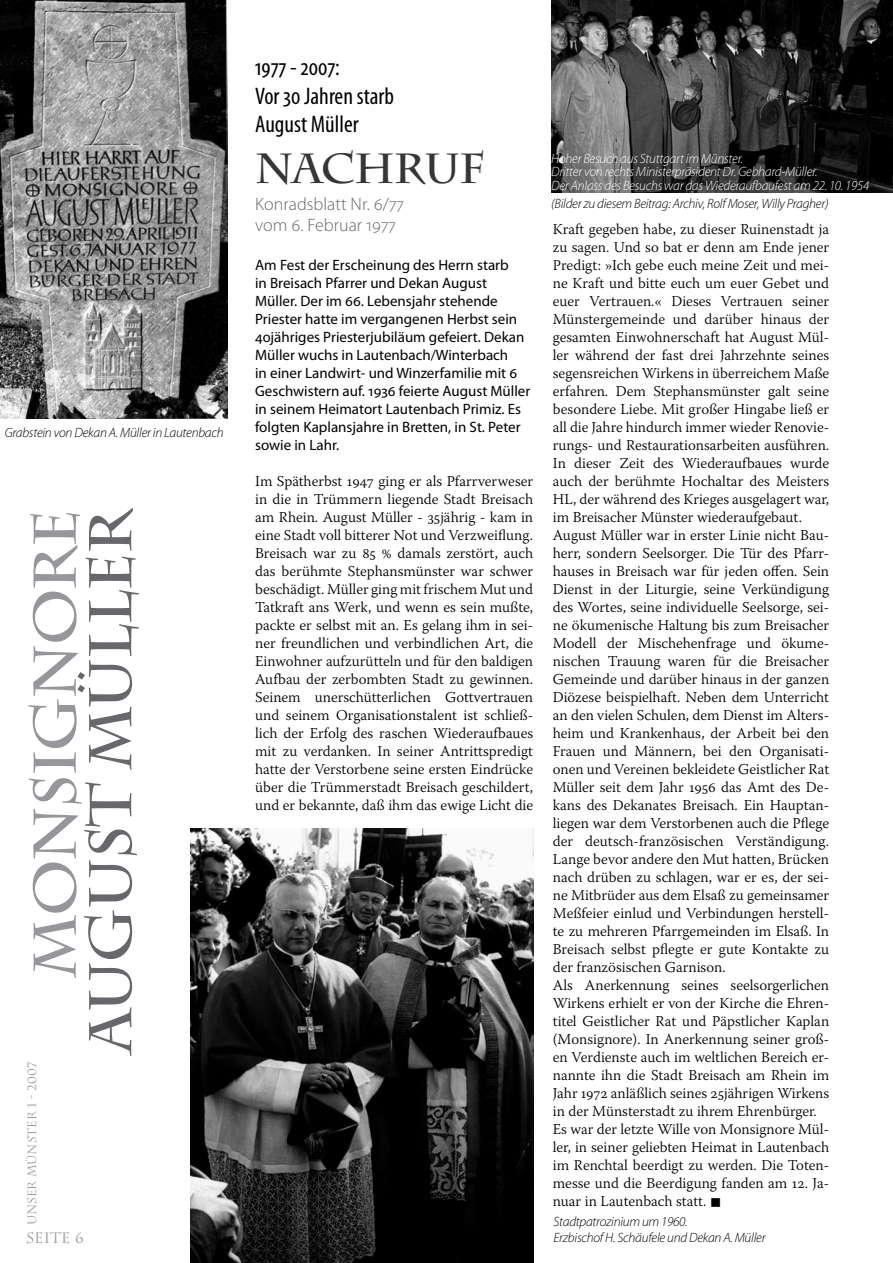
<style>
.page{position:relative;width:893px;height:1263px;background:#fff}
.page>*{position:absolute;margin:0;border:0;box-sizing:border-box;transform-origin:0 0}
.Thema_Leiste{font:700 60px "Charlemagne Std";letter-spacing:-.02em;color:#68676c}
.Thema_Leiste-2{font:700 60px "Charlemagne Std";letter-spacing:-.025em;color:#97979b}
.Artikelüberschrift{font:700 42px "Charlemagne Std";letter-spacing:-.02em;color:#373538}
.Einleitung_Überschri{font:condensed 24px "Myriad Pro";color:#000}
.Autorname{font:300 18px "Myriad Pro";color:#68676c}
.Blocktext_nicht_eing{font:300 15px/18px "Warnock Pro";color:#000;text-align:justify}
.Einleitung{font:15px/18px "Myriad Pro";color:#000}
.t1{font:15px "Charlemagne Std";color:#97979b}
.Bildunterschrift{font:italic 300 13.5px "Myriad Pro";letter-spacing:-.02em;color:#000}
.Bildunterschrift-2{font:italic 300 13.5px "Myriad Pro";letter-spacing:-.02em;color:#fff}
.t2{font:12px "Charlemagne Std";color:#97979b}
</style>
<div class="page">
<img style="left:190px;top:828px;width:344px;height:435px">
<img style="left:551px;top:0;width:342px;height:192px">
<img style="left:0;top:0;width:227px;height:418px">
<p class="Bildunterschrift" style="left:5px;top:425px;width:220px">Grabstein von Dekan A. Müller in Lautenbach</p>
<p class="Thema_Leiste" style="left:76px;top:1053px;width:546px;rotate:-90deg">AUGUST MÜLLER</p>
<p class="Thema_Leiste-2" style="left:20px;top:978px;width:471px;rotate:-90deg">MONSIGNORE</p>
<p class="t2" style="left:25px;top:1225px;width:165px;rotate:-90deg">Unser Münster 1 - 2007</p>
<p class="t1" style="left:26px;top:1229px;width:46px">Seite</p>
<p class="Einleitung_Überschri" style="left:255px;top:54px;width:86px">1977 - 2007:</p>
<p class="Einleitung_Überschri" style="left:255px;top:83px;width:141px">Vor 30 Jahren starb</p>
<p class="Einleitung_Überschri" style="left:255px;top:111px;width:105px">August Müller</p>
<p class="Artikelüberschrift" style="left:255px;top:144px;width:232px">NACHRUF</p>
<p class="Autorname" style="left:255px;top:194px;width:150px">Konradsblatt Nr. 6/77</p>
<p class="Autorname" style="left:255px;top:215px;width:142px">vom 6. Februar 1977</p>
<p class="Einleitung" style="left:255px;top:256px;width:277px">Am Fest der Erscheinung des Herrn starb<br>in Breisach Pfarrer und Dekan August Müller. Der im 66. Lebensjahr stehende Priester hatte im vergangenen Herbst sein 40jähriges Priesterjubiläum gefeiert. Dekan Müller wuchs in Lautenbach/Winterbach<br>in einer Landwirt- und Winzerfamilie mit 6<br>Geschwistern auf. 1936 feierte August Müller in seinem Heimatort Lautenbach Primiz. Es folgten Kaplansjahre in Bretten, in St. Peter sowie in Lahr.</p>
<p class="Blocktext_nicht_eing" style="left:255px;top:472px;width:280px">Im Spätherbst 1947 ging er als Pfarrverweser in die in Trümmern liegende Stadt Breisach am Rhein. August Müller - 35jährig - kam in eine Stadt voll bitterer Not und Verzweiflung.<br>Breisach war zu 85 % damals zerstört, auch das berühmte Stephansmünster war schwer beschädigt. Müller ging mit frischem Mut und Tatkraft ans Werk, und wenn es sein mußte, packte er selbst mit an. Es gelang ihm in sei&shy;ner freundlichen und verbindlichen Art, die Einwohner aufzurütteln und für den baldigen Aufbau der zerbombten Stadt zu gewinnen.<br>Seinem unerschütterlichen Gottvertrauen und seinem Organisationstalent ist schließ&shy;lich der Erfolg des raschen Wiederaufbaues mit zu verdanken. In seiner Antrittspredigt hatte der Verstorbene seine ersten Eindrücke über die Trümmerstadt Breisach geschildert, und er bekannte, daß ihm das ewige Licht die</p>
<p class="Bildunterschrift-2" style="left:551px;top:151px;width:194px">Hoher Besuch aus Stuttgart im Münster.</p>
<p class="Bildunterschrift-2" style="left:551px;top:165px;width:268px">Dritter von rechts Ministerpräsident Dr. Gebhard-Müller.</p>
<p class="Bildunterschrift-2" style="left:551px;top:178px;width:320px">Der Anlass des Besuchs war das Wiederaufbaufest am 22. 10. 1954</p>
<p class="Bildunterschrift" style="left:551px;top:196px;width:279px">(Bilder zu diesem Beitrag: Archiv, Rolf Moser, Willy Pragher)</p>
<p class="Blocktext_nicht_eing" style="left:553px;top:220px;width:278px">Kraft gegeben habe, zu dieser Ruinenstadt ja zu sagen. Und so bat er denn am Ende jener Predigt: »Ich gebe euch meine Zeit und mei&shy;ne Kraft und bitte euch um euer Gebet und euer Vertrauen.« Dieses Vertrauen seiner Münstergemeinde und darüber hinaus der gesamten Einwohnerschaft hat August Mül&shy;ler während der fast drei Jahrzehnte seines segensreichen Wirkens in überreichem Maße erfahren. Dem Stephansmünster galt seine besondere Liebe. Mit großer Hingabe ließ er all die Jahre hindurch immer wieder Renovie&shy;rungs- und Restaurationsarbeiten ausführen.<br>In dieser Zeit des Wiederaufbaues wurde auch der berühmte Hochaltar des Meisters HL, der während des Krieges ausgelagert war, im Breisacher Münster wiederaufgebaut.</p>
<p class="Blocktext_nicht_eing" style="left:553px;top:526px;width:278px">August Müller war in erster Linie nicht Bau&shy;herr, sondern Seelsorger. Die Tür des Pfarr&shy;hauses in Breisach war für jeden offen. Sein Dienst in der Liturgie, seine Verkündigung des Wortes, seine individuelle Seelsorge, sei&shy;ne ökumenische Haltung bis zum Breisacher Modell der Mischehenfrage und ökume&shy;nischen Trauung waren für die Breisacher Gemeinde und darüber hinaus in der ganzen Diözese beispielhaft. Neben dem Unterricht an den vielen Schulen, dem Dienst im Alters&shy;heim und Krankenhaus, der Arbeit bei den Frauen und Männern, bei den Organisati&shy;onen und Vereinen bekleidete Geistlicher Rat Müller seit dem Jahr 1956 das Amt des De&shy;kans des Dekanates Breisach. Ein Hauptan&shy;liegen war dem Verstorbenen auch die Pflege der deutsch-französischen Verständigung.<br>Lange bevor andere den Mut hatten, Brücken nach drüben zu schlagen, war er es, der sei&shy;ne Mitbrüder aus dem Elsaß zu gemeinsamer Meßfeier einlud und Verbindungen herstell&shy;te zu mehreren Pfarrgemeinden im Elsaß. In Breisach selbst pflegte er gute Kontakte zu der französischen Garnison.</p>
<p class="Blocktext_nicht_eing" style="left:553px;top:976px;width:278px">Als Anerkennung seines seelsorgerlichen Wirkens erhielt er von der Kirche die Ehren&shy;titel Geistlicher Rat und Päpstlicher Kaplan (Monsignore). In Anerkennung seiner groß&shy;en Verdienste auch im weltlichen Bereich er&shy;nannte ihn die Stadt Breisach am Rhein im Jahr 1972 anläßlich seines 25jährigen Wirkens in der Münsterstadt zu ihrem Ehrenbürger.</p>
<p class="Blocktext_nicht_eing" style="left:553px;top:1120px;width:278px">Es war der letzte Wille von Monsignore Mül&shy;ler, in seiner geliebten Heimat in Lautenbach im Renchtal beerdigt zu werden. Die Toten&shy;messe und die Beerdigung fanden am 12. Ja&shy;nuar in Lautenbach statt. ■</p>
<p class="Bildunterschrift" style="left:553px;top:1214px;width:136px">Stadtpatrozinium um 1960.</p>
<p class="Bildunterschrift" style="left:553px;top:1230px;width:214px">Erzbischof H. Schäufele und Dekan A. Müller</p>
</div>
